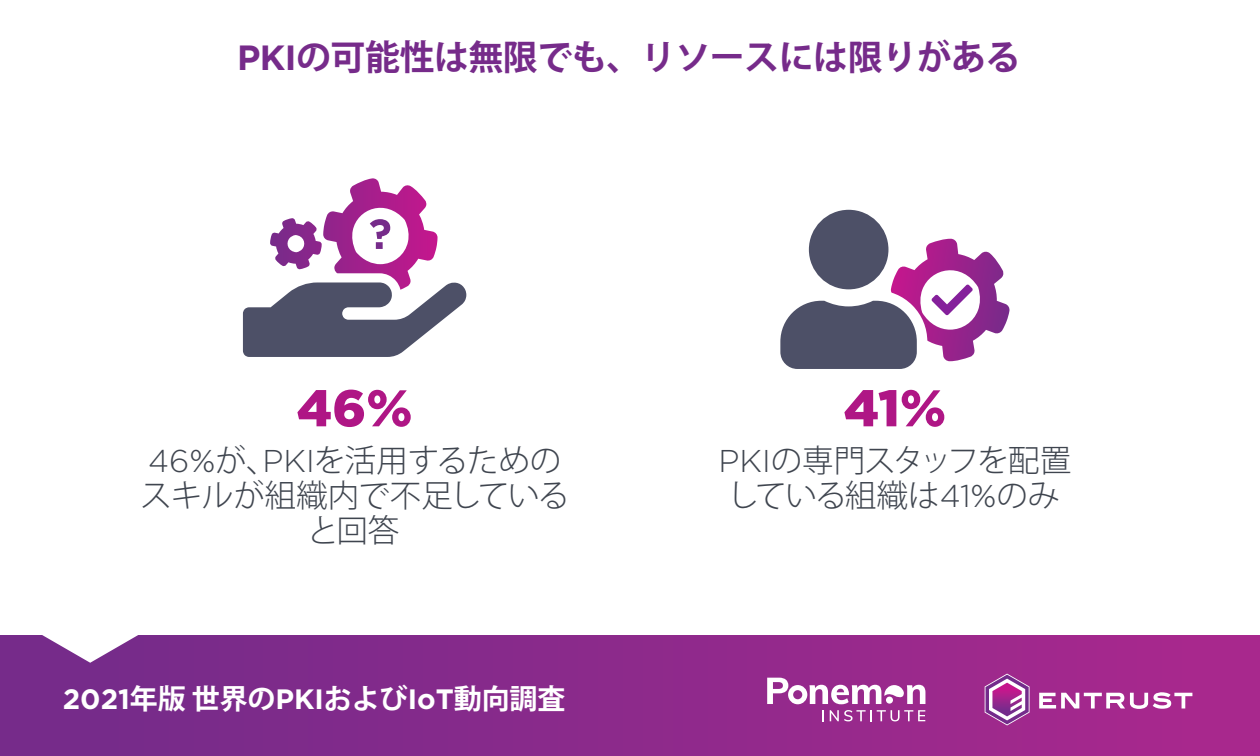
<style>
.page{position:relative;width:1260px;height:756px;background:#fff}
.page>*{position:absolute;margin:0;border:0;box-sizing:border-box;transform-origin:0 0}
.t1{font:900 51.45px "Gotham";color:#af1685}
.t2{font:700 35px "Koz Go Pro";letter-spacing:-.015em;color:#762b8a}
.t3{font:300 31.5px/35px "Koz Go Pro";letter-spacing:-.02em;color:#3f454f;text-align:center}
.t4{font:300 31.5px/35px "Koz Go Pro";letter-spacing:-.04em;color:#3f454f}
.t5{font:700 28px "Koz Go Pro";color:#fff}
.s1{font-family:"Gotham"}
</style>
<div class="page">
<div style="left:0;top:635px;width:1260px;height:121px;background:linear-gradient(to right,#712b8a,#aa288d)"></div>
<svg style="left:5px;top:635px;width:171px;height:28px"></svg>
<svg style="left:1039px;top:692px;width:153px;height:17px"></svg>
<svg style="left:985px;top:674px;width:45px;height:51px"></svg>
<svg style="left:822px;top:710px;width:2px;height:11px"></svg>
<svg style="left:830px;top:710px;width:95px;height:11px"></svg>
<svg style="left:767px;top:678px;width:158px;height:26px"></svg>
<svg style="left:242px;top:178px;width:225px;height:179px"></svg>
<svg style="left:780px;top:209px;width:230px;height:160px"></svg>
<p class="t2" style="left:237px;top:35px;width:785px"><span class="s1">PKI</span>の可能性は無限でも、リソースには限りがある</p>
<h1 class="t1" style="left:297px;top:373px;width:117px">46%</h1>
<p class="t3" style="left:140px;top:443px;width:431px"><span class="s1">46%</span>が、<span class="s1">PKI</span>を活用するためのスキルが組織内で不足していると回答</p>
<p class="t5" style="left:63px;top:681px;width:504px"><span class="s1">2021</span>年版 世界の<span class="s1">PKI</span>および<span class="s1">IoT</span>動向調査</p>
<h1 class="t1" style="left:844px;top:373px;width:104px">41%</h1>
<p class="t4" style="left:719px;top:443px;width:354px"><span class="s1">PKI</span>の専門スタッフを配置している組織は<span class="s1">41%</span>のみ</p>
</div>
